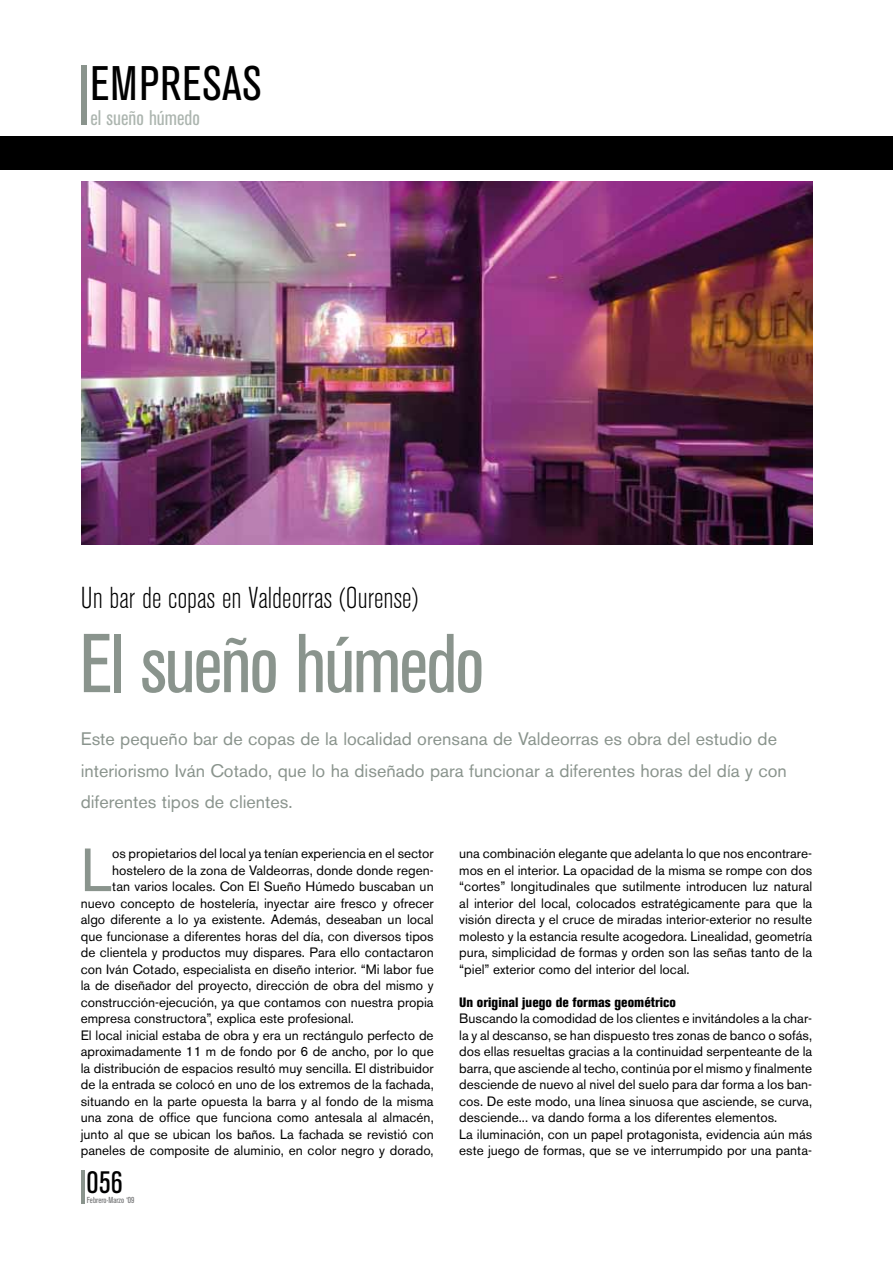
<style>
.page{position:relative;width:893px;height:1263px;background:#fff}
.page>*{position:absolute;margin:0;border:0;box-sizing:border-box;transform-origin:0 0}
.t1{font:condensed 82.5px "Akzidenz Grotesk BE";letter-spacing:-.025em;color:#8a948d}
.t2{font:60.3px "Akzidenz Grotesk BE";color:#8a948d}
.t3{font:condensed 48px "Akzidenz Grotesk BE";letter-spacing:.02em;color:#000}
.t4{font:condensed 30.75px "Akzidenz Grotesk BE";color:#000}
.t5{font:300 condensed 30px "Akzidenz Grotesk BE";color:#000}
.t6{font:condensed 21px "Akzidenz Grotesk BE";color:#acb5af}
.t7{font:18px/31.5px "Akzidenz Grotesk BE";color:#8a948d}
.t8{font:13.5px/16.5px "Akzidenz Grotesk BE";color:#000;text-align:justify}
.t9{font:800 condensed 13.5px "Akzidenz Grotesk BE";color:#000}
.t10{font:condensed 8.7px "Akzidenz Grotesk BE";color:#707172}
</style>
<div class="page">
<hr style="left:81px;top:1171px;width:3px;height:33px;background:#8a948d">
<div style="left:81px;top:65px;width:5px;height:60px;background:#8a948d"></div>
<div style="left:0;top:136px;width:893px;height:34px;background:#000"></div>
<img style="left:81px;top:182px;width:731px;height:362px">
<h3 class="t3" style="left:90px;top:57px;width:173px">EMPRESAS</h3>
<h3 class="t6" style="left:90px;top:106px;width:111px">el sueño húmedo</h3>
<h3 class="t5" style="left:81px;top:582px;width:339px">Un bar de copas en Valdeorras (Ourense)</h3>
<h1 class="t1" style="left:80px;top:618px;width:406px">El sueño húmedo</h1>
<h3 class="t7" style="left:81px;top:723px;width:707px">Este pequeño bar de copas de la localidad orensana de Valdeorras es obra del estudio de interiorismo Iván Cotado, que lo ha diseñado para funcionar a diferentes horas del día y con diferentes tipos de clientes.</h3>
<h2 class="t2" style="left:81px;top:834px;width:33px">L</h2>
<p class="t8" style="left:112px;top:845px;width:323px">os propietarios del local ya tenían experiencia en el sector</p>
<p class="t8" style="left:112px;top:862px;width:323px">hostelero de la zona de Valdeorras, donde donde regen-</p>
<p class="t8" style="left:112px;top:878px;width:323px">tan varios locales. Con El Sueño Húmedo buscaban un</p>
<p class="t8" style="left:81px;top:895px;width:354px">nuevo concepto de hostelería, inyectar aire fresco y ofrecer</p>
<p class="t8" style="left:81px;top:911px;width:354px">algo diferente a lo ya existente. Además, deseaban un local</p>
<p class="t8" style="left:81px;top:928px;width:354px">que funcionase a diferentes horas del día, con diversos tipos</p>
<p class="t8" style="left:81px;top:944px;width:354px">de clientela y productos muy dispares. Para ello contactaron</p>
<p class="t8" style="left:81px;top:961px;width:354px">con Iván Cotado, especialista en diseño interior. “Mi labor fue</p>
<p class="t8" style="left:81px;top:977px;width:354px">la de diseñador del proyecto, dirección de obra del mismo y</p>
<p class="t8" style="left:81px;top:994px;width:354px">construcción-ejecución, ya que contamos con nuestra propia</p>
<p class="t8" style="left:81px;top:1010px;width:275px">empresa constructora”, explica este profesional.</p>
<p class="t8" style="left:81px;top:1027px;width:354px">El local inicial estaba de obra y era un rectángulo perfecto de</p>
<p class="t8" style="left:81px;top:1043px;width:354px">aproximadamente 11 m de fondo por 6 de ancho, por lo que</p>
<p class="t8" style="left:81px;top:1060px;width:354px">la distribución de espacios resultó muy sencilla. El distribuidor</p>
<p class="t8" style="left:81px;top:1076px;width:354px">de la entrada se colocó en uno de los extremos de la fachada,</p>
<p class="t8" style="left:81px;top:1093px;width:354px">situando en la parte opuesta la barra y al fondo de la misma</p>
<p class="t8" style="left:81px;top:1109px;width:354px">una zona de office que funciona como antesala al almacén,</p>
<p class="t8" style="left:81px;top:1126px;width:354px">junto al que se ubican los baños. La fachada se revistió con</p>
<p class="t8" style="left:81px;top:1142px;width:354px">paneles de composite de aluminio, en color negro y dorado,</p>
<h3 class="t4" style="left:87px;top:1165px;width:37px">056</h3>
<p class="t10" style="left:87px;top:1195px;width:49px">Febrero·Marzo ‘09</p>
<p class="t8" style="left:459px;top:845px;width:354px">una combinación elegante que adelanta lo que nos encontrare&shy;mos en el interior. La opacidad de la misma se rompe con dos “cortes” longitudinales que sutilmente introducen luz natural al interior del local, colocados estratégicamente para que la visión directa y el cruce de miradas interior-exterior no resulte molesto y la estancia resulte acogedora. Linealidad, geometría pura, simplicidad de formas y orden son las señas tanto de la “piel” exterior como del interior del local.</p>
<p class="t9" style="left:459px;top:994px;width:218px">Un original juego de formas geométrico</p>
<p class="t8" style="left:459px;top:1010px;width:354px;text-align:left">Buscando la comodidad de los clientes e invitándoles a la char&shy;la y al descanso, se han dispuesto tres zonas de banco o sofás, dos ellas resueltas gracias a la continuidad serpenteante de la barra, que asciende al techo, continúa por el mismo y finalmente desciende de nuevo al nivel del suelo para dar forma a los ban&shy;cos. De este modo, una línea sinuosa que asciende, se curva, desciende... va dando forma a los diferentes elementos.<br>La iluminación, con un papel protagonista, evidencia aún más este juego de formas, que se ve interrumpido por una panta-</p>
</div>
